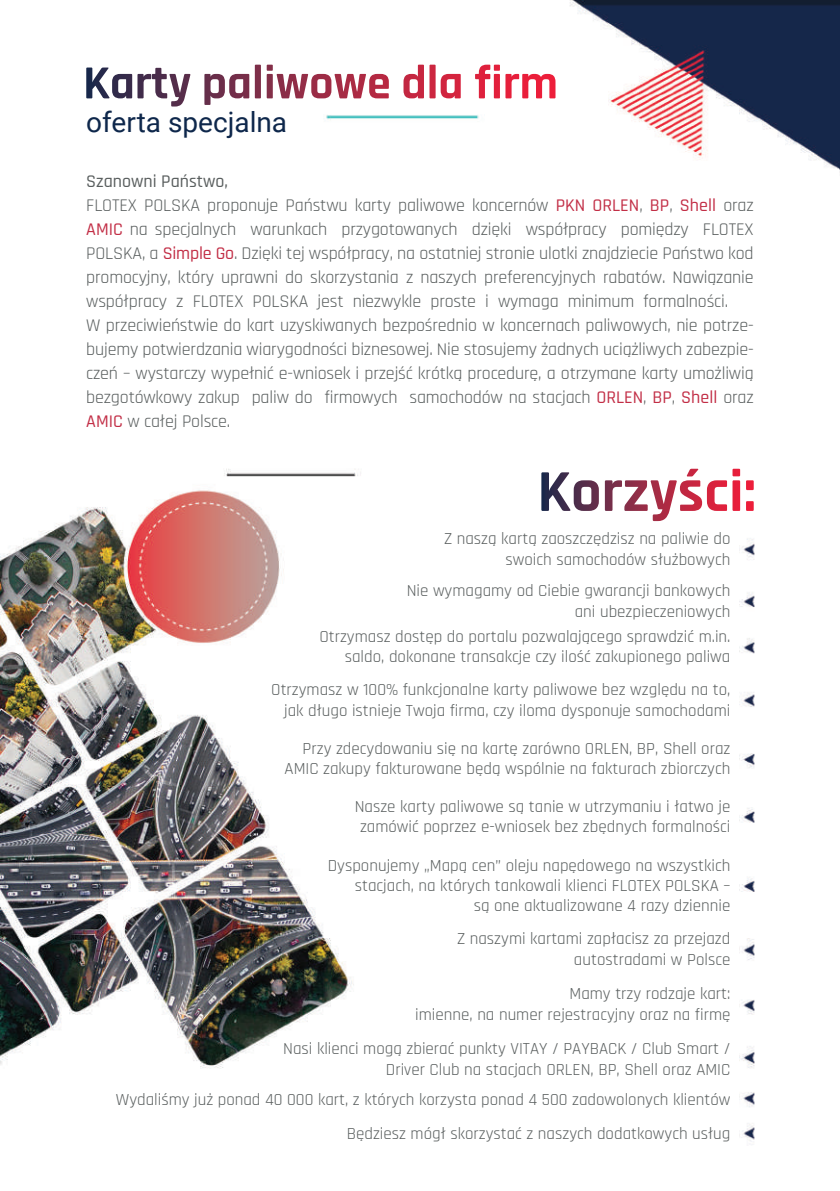
<style>
.page{position:relative;width:840px;height:1191px;background:#fff}
.page>*{position:absolute;margin:0;border:0;box-sizing:border-box;transform-origin:0 0}
.t1{font:28px "Roboto";color:#0e274b}
.t2{font:18px/24px "Rajdhani";letter-spacing:-.01em;color:#595e5e}
.t3{font:17px/20.4px "Rajdhani";color:#595e5e;text-align:right}
.s1{font-weight:500}
.s2{font-weight:500;color:#c22e46}
</style>
<div class="page">
<img style="left:0;top:0;width:839px;height:1142px">
<svg style="left:86px;top:65px;width:413px;height:33px"></svg>
<svg style="left:541px;top:469px;width:212px;height:52px"></svg>
<h1 class="t1" style="left:86px;top:103px;width:202px">oferta specjalna</h1>
<p class="t2" style="left:86px;top:170px;width:668px"><span class="s1">Szanowni Państwo,<br></span>FLOTEX POLSKA proponuje Państwu karty paliwowe koncernów <span class="s2">PKN ORLEN</span>, <span class="s2">BP</span>, <span class="s2">Shell</span> oraz <span class="s2">AMIC</span> na specjalnych warunkach przygotowanych dzięki współpracy pomiędzy FLOTEX POLSKA, a <span class="s2">Simple Go</span>. Dzięki tej współpracy, na ostatniej stronie ulotki znajdziecie Państwo kod promocyjny, który uprawni do skorzystania z naszych preferencyjnych rabatów. Nawiązanie współpracy z FLOTEX POLSKA jest niezwykle proste i wymaga minimum formalności.<br>W przeciwieństwie do kart uzyskiwanych bezpośrednio w koncernach paliwowych, nie potrze&shy;bujemy potwierdzania wiarygodności biznesowej. Nie stosujemy żadnych uciążliwych zabezpie&shy;czeń – wystarczy wypełnić e-wniosek i przejść krótką procedurę, a otrzymane karty umożliwią bezgotówkowy zakup paliw do firmowych samochodów na stacjach <span class="s2">ORLEN</span>, <span class="s2">BP</span>, <span class="s2">Shell</span> oraz <span class="s2">AMIC</span> w całej Polsce.</p>
<p class="t3" style="left:444px;top:529px;width:288px">Z naszą kartą zaoszczędzisz na paliwie do swoich samochodów służbowych</p>
<p class="t3" style="left:406px;top:581px;width:325px">Nie wymagamy od Ciebie gwarancji bankowych ani ubezpieczeniowych</p>
<p class="t3" style="left:319px;top:627px;width:412px">Otrzymasz dostęp do portalu pozwalającego sprawdzić m.in. saldo, dokonane transakcje czy ilość zakupionego paliwa</p>
<p class="t3" style="left:271px;top:680px;width:460px">Otrzymasz w 100% funkcjonalne karty paliwowe bez względu na to, jak długo istnieje Twoja firma, czy iloma dysponuje samochodami</p>
<p class="t3" style="left:284px;top:738px;width:447px">Przy zdecydowaniu się na kartę zarówno ORLEN, BP, Shell oraz<br>AMIC zakupy fakturowane będą wspólnie na fakturach zbiorczych</p>
<p class="t3" style="left:354px;top:796px;width:377px;text-align:center">Nasze karty paliwowe są tanie w utrzymaniu i łatwo je zamówić poprzez e-wniosek bez zbędnych formalności</p>
<p class="t3" style="left:327px;top:855px;width:404px">Dysponujemy „Mapą cen” oleju napędowego na wszystkich stacjach, na których tankowali klienci FLOTEX POLSKA –<br>są one aktualizowane 4 razy dziennie</p>
<p class="t3" style="left:457px;top:929px;width:275px">Z naszymi kartami zapłacisz za przejazd autostradami w Polsce</p>
<p class="t3" style="left:415px;top:984px;width:316px">Mamy trzy rodzaje kart:<br>imienne, na numer rejestracyjny oraz na firmę</p>
<p class="t3" style="left:283px;top:1039px;width:448px">Nasi klienci mogą zbierać punkty VITAY / PAYBACK / Club Smart /<br>Driver Club na stacjach ORLEN, BP, Shell oraz AMIC</p>
<p class="t3" style="left:116px;top:1089px;width:615px">Wydaliśmy już ponad 40 000 kart, z których korzysta ponad 4 500 zadowolonych klientów</p>
<p class="t3" style="left:346px;top:1124px;width:385px">Będziesz mógł skorzystać z naszych dodatkowych usług</p>
</div>
